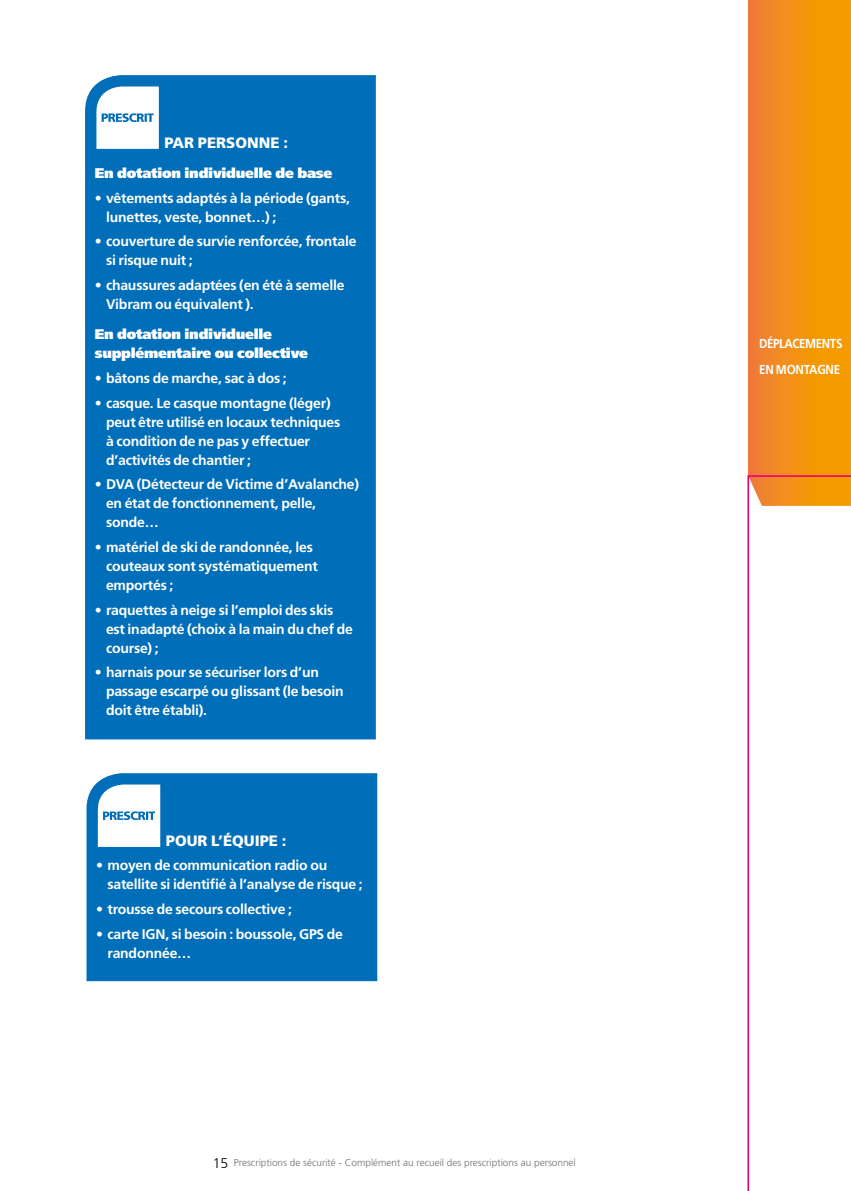
<style>
.page{position:relative;width:851px;height:1191px;background:#fff}
.page>*{position:absolute;margin:0;border:0;box-sizing:border-box;transform-origin:0 0}
._00_Non_PRESCRIT_TIT{font:900 15px "Frutiger";color:#fff}
.t1{font:700 14px/19px "Frutiger";letter-spacing:-.015em;color:#fff}
._00_Non_PRESCRIT_Int{font:900 14px/19px "Frutiger";letter-spacing:-.015em;color:#fff}
.t2{font:700 13px/25.6px "Frutiger";letter-spacing:-.04em;color:#fff;scale:.9 1}
.t3{font:300 10px "Frutiger";color:#706f6f}
.s1{font-size:14px;color:#000}
</style>
<div class="page">
<div style="left:85px;top:75px;width:291px;height:665px;background:#006eb8"></div>
<svg style="left:96px;top:86px;width:63px;height:63px"></svg>
<div style="left:86px;top:773px;width:292px;height:209px;background:#006eb8"></div>
<svg style="left:98px;top:784px;width:62px;height:63px"></svg>
<svg style="left:747px;top:0;width:103px;height:475px;background:#f29116"></svg>
<svg style="left:747px;top:475px;width:103px;height:716px"></svg>
<p class="_00_Non_PRESCRIT_TIT" style="left:164px;top:133px;width:125px">PAR PERSONNE :</p>
<p class="_00_Non_PRESCRIT_Int" style="left:95px;top:163px;width:239px">En dotation individuelle de base</p>
<p class="t1" style="left:106px;top:188px;width:245px;text-indent:-11px">• vêtements adaptés à la période (gants, lunettes, veste, bonnet…) ;</p>
<p class="t1" style="left:106px;top:232px;width:252px;text-indent:-11px">• couverture de survie renforcée, frontale si risque nuit ;</p>
<p class="t1" style="left:106px;top:275px;width:240px;text-indent:-11px">• chaussures adaptées (en été à semelle<br>Vibram ou équivalent ).</p>
<p class="_00_Non_PRESCRIT_Int" style="left:95px;top:325px;width:215px">En dotation individuelle supplémentaire ou collective</p>
<p class="t1" style="left:95px;top:368px;width:193px">• bâtons de marche, sac à dos ;</p>
<p class="t1" style="left:106px;top:393px;width:236px;text-indent:-11px">• casque. Le casque montagne (léger) peut être utilisé en locaux techniques à condition de ne pas y effectuer d’activités de chantier ;</p>
<p class="t1" style="left:106px;top:475px;width:254px;text-indent:-11px">• DVA (Détecteur de Victime d’Avalanche) en état de fonctionnement, pelle, sonde…</p>
<p class="t1" style="left:106px;top:537px;width:213px;text-indent:-11px">• matériel de ski de randonnée, les couteaux sont systématiquement emportés ;</p>
<p class="t1" style="left:106px;top:600px;width:248px;text-indent:-11px">• raquettes à neige si l’emploi des skis est inadapté (choix à la main du chef de course) ;</p>
<p class="t1" style="left:106px;top:663px;width:239px;text-indent:-11px">• harnais pour se sécuriser lors d’un passage escarpé ou glissant (le besoin doit être établi).</p>
<p class="_00_Non_PRESCRIT_TIT" style="left:166px;top:831px;width:122px">POUR L’ÉQUIPE :</p>
<p class="t1" style="left:107px;top:855px;width:257px;text-indent:-11px">• moyen de communication radio ou satellite si identifié à l’analyse de risque ;</p>
<p class="t1" style="left:96px;top:899px;width:197px">• trousse de secours collective ;</p>
<p class="t1" style="left:107px;top:924px;width:237px;text-indent:-11px">• carte IGN, si besoin : boussole, GPS de randonnée…</p>
<p class="t3" style="left:213px;top:1156px;width:364px"><span class="s1">15</span> Prescriptions de sécurité - Complément au recueil des prescriptions au personnel</p>
<p class="t2" style="left:759px;top:331px;width:94px">DÉPLACEMENTS<br>EN MONTAGNE</p>
</div>
